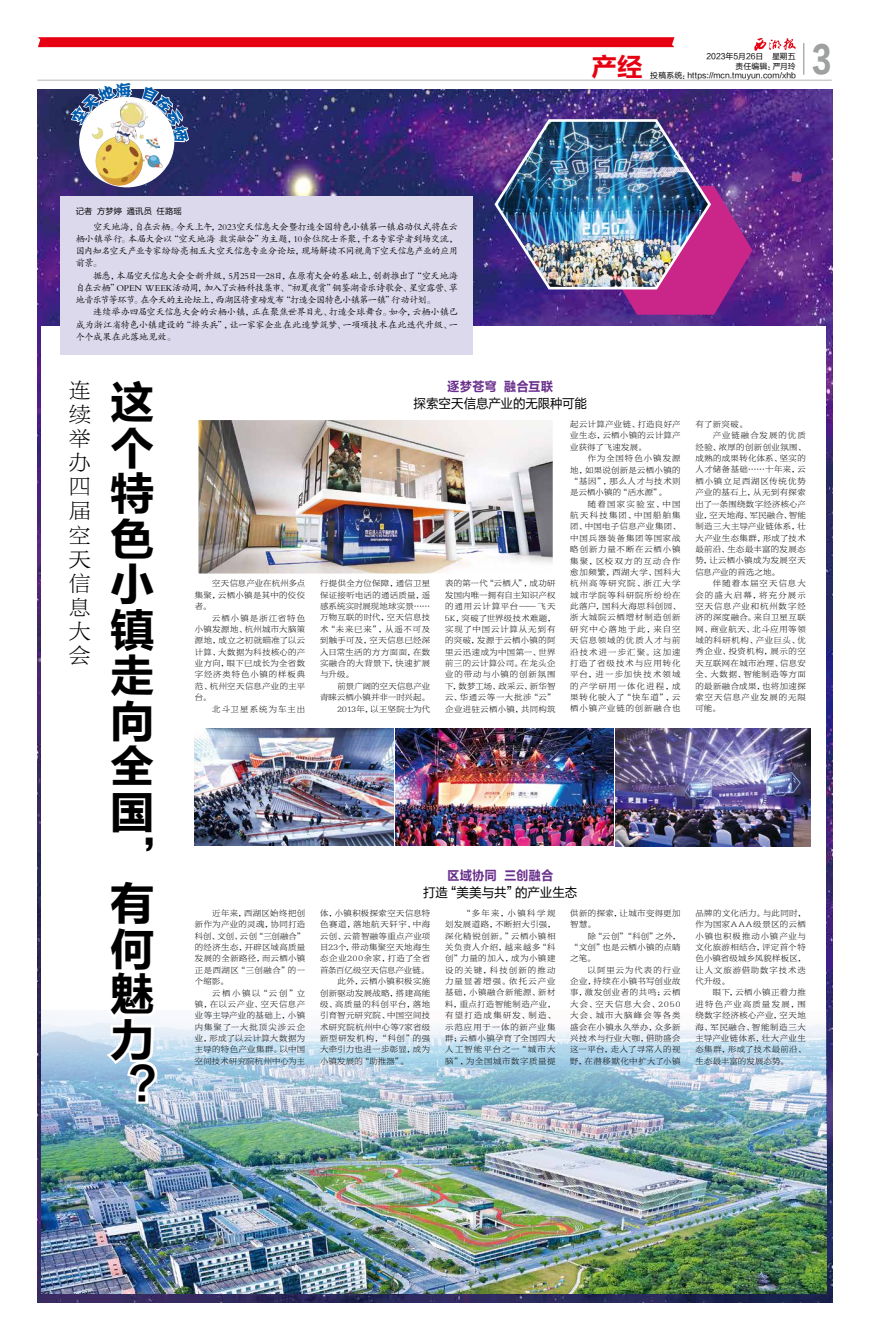
<style>
.page{position:relative;width:869px;height:1340px;background:#fff}
.page>*{position:absolute;margin:0;border:0;box-sizing:border-box;transform-origin:0 0}
.t1{font:45.5px/45.5px "FZLTCHK ZJRB GBK1 0";color:#000;text-align:justify}
.t2{font:35px "FZLTTHCK ZJRB GBK1 0";color:#9fa0a0}
.t3{font:26.25px "FZLTCHK ZJRB GBK1 0";color:#e60012}
.t4{font:21.88px/24.1px "FZBYSK ZJRB GBK1 0";color:#000;text-align:justify}
.t5{font:13.12px "FZLTHK ZJRB GBK1 0";letter-spacing:-.005em;color:#000;scale:.95 1}
.t6{font:13.12px "FZLTCHK ZJRB GBK1 0";letter-spacing:-.005em;color:#6a2f8c;scale:.95 1}
.t7{font:9.28px/12.2px "FZKTK GBK1 0";letter-spacing:-.055em;color:#000;text-align:justify}
.t8{font:8.31px/11.4px "FZBYSK ZJRB GBK1 0";letter-spacing:.06em;color:#000;text-align:justify}
.t9{font:8.31px/11.4px "FZBYSK ZJRB GBK1 0";letter-spacing:.02em;color:#000;text-align:right}
.t10{font:8.31px "FZBYSK ZJRB GBK1 0";letter-spacing:.09em;color:#000}
.t11{font:8.31px "FZBYSK ZJRB GBK1 0";letter-spacing:.08em;color:#000}
.t12{font:8.31px "FZBYSK ZJRB GBK1 0";letter-spacing:.035em;color:#000}
.t13{font:8.31px "FZBYSK ZJRB GBK1 0";letter-spacing:.115em;color:#000}
.t14{font:8.31px "FZBYSK ZJRB GBK1 0";letter-spacing:.13em;color:#000}
.t15{font:8.31px "FZBYSK ZJRB GBK1 0";letter-spacing:.095em;color:#000}
.t16{font:8.31px "FZBYSK ZJRB GBK1 0";letter-spacing:.04em;color:#000}
.t17{font:8.31px "FZBYSK ZJRB GBK1 0";letter-spacing:.005em;color:#000}
.t18{font:8.31px "FZBYSK ZJRB GBK1 0";letter-spacing:.085em;color:#000}
.t19{font:8.31px "FZBYSK ZJRB GBK1 0";letter-spacing:.105em;color:#000}
.t20{font:8.31px "FZBYSK ZJRB GBK1 0";letter-spacing:.155em;color:#000}
.t21{font:8.31px "FZBYSK ZJRB GBK1 0";letter-spacing:.12em;color:#000}
.t22{font:8.31px "FZLTHK ZJRB GBK1 0";letter-spacing:.01em;color:#000}
.t23{font:8.31px "FZBYSK ZJRB GBK1 0";letter-spacing:.14em;color:#000}
.t24{font:8.31px "FZBYSK ZJRB GBK1 0";letter-spacing:.015em;color:#000}
.t25{font:7.88px "FZLTHK ZJRB GBK1 0";letter-spacing:.005em;color:#000}
</style>
<div class="page">
<hr style="left:803px;top:43px;width:1px;height:32px;background:#898989">
<hr style="left:37px;top:80px;width:794px;height:1px;background:#b5b6b6">
<img style="left:37px;top:90px;width:795px;height:1212px">
<div style="left:42px;top:326px;width:783px;height:967px;background:#fff"></div>
<img style="left:42px;top:1014px;width:783px;height:279px">
<div style="left:61px;top:196px;width:411px;height:159px;background:#ddd9ec"></div>
<svg style="left:160px;top:845px;width:133px;height:200px"></svg>
<svg style="left:102px;top:1014px;width:58px;height:92px"></svg>
<img style="left:194px;top:728px;width:199px;height:117px">
<img style="left:395px;top:728px;width:218px;height:117px">
<img style="left:615px;top:729px;width:195px;height:117px">
<img style="left:200px;top:421px;width:351px;height:151px">
<div style="left:194px;top:415px;width:363px;height:163px;border:5px solid #fff"></div>
<img style="left:38px;top:37px;width:758px;height:278px">
<h3 class="t3" style="left:591px;top:53px;width:54px">产经</h3>
<h2 class="t2" style="left:811px;top:40px;width:21px">3</h2>
<p class="t25" style="left:706px;top:52px;width:91px">2023年5月26日 星期五</p>
<p class="t25" style="left:650px;top:71px;width:147px">投稿系统：https://mcn.tmuyun.com/xhb</p>
<p class="t25" style="left:735px;top:62px;width:62px">责任编辑：严月玲</p>
<p class="t22" style="left:76px;top:206px;width:108px">记者 方梦婷 通讯员 任路瑶</p>
<p class="t7" style="left:76px;top:220px;width:383px;text-indent:17px">空天地海，自在云栖。今天上午，2023空天信息大会暨打造全国特色小镇第一镇启动仪式将在云栖小镇举行。本届大会以“空天地海 数实融合”为主题，10余位院士齐聚，千名专家学者到场交流，国内知名空天产业专家纷纷亮相五大空天信息专业分论坛，现场解读不同视角下空天信息产业的应用前景。</p>
<p class="t7" style="left:76px;top:269px;width:383px;text-indent:17px">据悉，本届空天信息大会全新升级，5月25日—28日，在原有大会的基础上，创新推出了“空天地海自在云栖”OPEN WEEK活动周，加入了云栖科技集市、“初夏夜赏”铜鉴湖音乐诗歌会、星空露营、草地音乐节等环节。在今天的主论坛上，西湖区将重磅发布“打造全国特色小镇第一镇”行动计划。</p>
<p class="t7" style="left:76px;top:306px;width:383px;text-indent:17px">连续举办四届空天信息大会的云栖小镇，正在聚焦世界目光、打造全球舞台。如今，云栖小镇已成为浙江省特色小镇建设的“排头兵”，让一家家企业在此造梦筑梦、一项项技术在此迭代升级、一个个成果在此落地见效。</p>
<h3 class="t6" style="left:447px;top:379px;width:113px">逐梦苍穹 融合互联</h3>
<h3 class="t5" style="left:413px;top:397px;width:184px">探索空天信息产业的无限种可能</h3>
<h3 class="t4" style="left:69px;top:379px;width:23px">连续举办四届空天信息大会</h3>
<h1 class="t1" style="left:110px;top:381px;width:47px">这个特色小镇走向全国，有何魅力？</h1>
<p class="t8" style="left:570px;top:419px;width:112px">起云计算产业链、打造良好产业生态，云栖小镇的云计算产业获得了飞速发展。</p>
<p class="t8" style="left:570px;top:453px;width:112px;text-indent:17px">作为全国特色小镇发源地，如果说创新是云栖小镇的“基因”，那么人才与技术则是云栖小镇的“活水源”。</p>
<p class="t8" style="left:570px;top:498px;width:112px;text-indent:17px">随着国家实验室、中国航天科技集团、中国船舶集团、中国电子信息产业集团、中国兵器装备集团等国家战略创新力量不断在云栖小镇集聚，区校双方的互动合作愈加频繁，西湖大学、国科大杭州高等研究院、浙江大学城市学院等科研院所纷纷在此落户，国科大海思科创园、浙大城院云栖增材制造创新研究中心落地于此，来自空天信息领域的优质人才与前沿技术进一步汇聚。这加速打造了省级技术与应用转化平台，进一步加快技术领域的产学研用一体化进程，成果转化驶入了“快车道”，云栖小镇产业链的创新融合也</p>
<p class="t8" style="left:320px;top:578px;width:112px">行提供全方位保障，通信卫星保证接听电话的通话质量，遥感系统实时展现地球实景……万物互联的时代，空天信息技术“未来已来”，从遥不可及到触手可及，空天信息已经深入日常生活的方方面面，在数实融合的大背景下，快速扩展与升级。</p>
<p class="t9" style="left:320px;top:680px;width:112px">前景广阔的空天信息产业<br>青睐云栖小镇并非一时兴起。<br>2013年，以王坚院士为代</p>
<p class="t8" style="left:195px;top:578px;width:112px;text-indent:17px">空天信息产业在杭州多点集聚，云栖小镇是其中的佼佼者。</p>
<p class="t8" style="left:195px;top:612px;width:112px;text-indent:17px">云栖小镇是浙江省特色小镇发源地、杭州城市大脑策源地，成立之初就瞄准了以云计算、大数据为科技核心的产业方向，眼下已成长为全省数字经济类特色小镇的样板典范、杭州空天信息产业的主平台。</p>
<p class="t23" style="left:212px;top:704px;width:94px">北斗卫星系统为车主出</p>
<p class="t8" style="left:445px;top:578px;width:112px">表的第一代“云栖人”，成功研发国内唯一拥有自主知识产权的通用云计算平台——飞天5K，突破了世界级技术难题，实现了中国云计算从无到有的突破，发源于云栖小镇的阿里云迅速成为中国第一、世界前三的云计算公司。在龙头企业的带动与小镇的创新氛围下，数梦工场、政采云、新华智云、华通云等一大批涉“云”企业进驻云栖小镇，共同构筑</p>
<h3 class="t6" style="left:447px;top:868px;width:113px">区域协同 三创融合</h3>
<h3 class="t5" style="left:423px;top:885px;width:164px">打造“美美与共”的产业生态</h3>
<p class="t8" style="left:320px;top:907px;width:112px">体，小镇积极探索空天信息特</p>
<p class="t10" style="left:320px;top:920px;width:112px">色赛道，落地航天轩宇、中海</p>
<p class="t8" style="left:320px;top:930px;width:112px">云创、云箭智融等重点产业项</p>
<p class="t8" style="left:320px;top:941px;width:112px">目23个，带动集聚空天地海生</p>
<p class="t15" style="left:320px;top:954px;width:112px">态企业200余家，打造了全省</p>
<p class="t17" style="left:320px;top:965px;width:110px">首条百亿级空天信息产业链。</p>
<p class="t8" style="left:337px;top:975px;width:94px">此外，云栖小镇积极实施</p>
<p class="t8" style="left:320px;top:987px;width:112px">创新驱动发展战略，搭建高能</p>
<p class="t18" style="left:320px;top:999px;width:112px">级、高质量的科创平台，落地</p>
<p class="t8" style="left:320px;top:1009px;width:112px">引育智元研究院、中国空间技</p>
<p class="t8" style="left:320px;top:1021px;width:112px">术研究院杭州中心等7家省级</p>
<p class="t19" style="left:320px;top:1033px;width:112px">新型研发机构，“科创”的强</p>
<p class="t8" style="left:320px;top:1044px;width:112px">大牵引力也进一步彰显，成为</p>
<p class="t12" style="left:320px;top:1056px;width:90px">小镇发展的“助推器”。</p>
<p class="t8" style="left:445px;top:907px;width:112px;text-indent:17px">“多年来，小镇科学规划发展道路，不断招大引强，深化精锐创新。”云栖小镇相关负责人介绍，越来越多“科创”力量的加入，成为小镇建设的关键，科技创新的推动力量显著增强。依托云产业基础，小镇融合新能源、新材料，重点打造智能制造产业，有望打造成集研发、制造、示范应用于一体的新产业集群；云栖小镇孕育了全国四大人工智能平台之一“城市大脑”，为全国城市数字质量提</p>
<p class="t8" style="left:570px;top:907px;width:112px">供新的探索，让城市变得更加智慧。</p>
<p class="t8" style="left:195px;top:907px;width:112px;text-indent:17px">近年来，西湖区始终把创新作为产业的灵魂，协同打造科创、文创、云创“三创融合”的经济生态，开辟区域高质量发展的全新路径，而云栖小镇正是西湖区“三创融合”的一个缩影。</p>
<p class="t8" style="left:195px;top:987px;width:112px;text-indent:17px">云栖小镇以“云创”立镇，在以云产业、空天信息产业等主导产业的基础上，小镇内集聚了一大批顶尖涉云企业，形成了以云计算大数据为主导的特色产业集群。以中国空间技术研究院杭州中心为主</p>
<p class="t8" style="left:570px;top:930px;width:112px;text-indent:17px">除“云创”“科创”之外，“文创”也是云栖小镇的点睛之笔。</p>
<p class="t8" style="left:570px;top:964px;width:112px;text-indent:17px">以阿里云为代表的行业企业，持续在小镇书写创业故事，激发创业者的共鸣；云栖大会、空天信息大会、2050大会、城市大脑峰会等各类盛会在小镇永久举办，众多新兴技术与行业大咖，借助盛会这一平台，走入了寻常人的视野，在潜移默化中扩大了小镇</p>
<p class="t8" style="left:695px;top:418px;width:53px">有了新突破。</p>
<p class="t14" style="left:712px;top:431px;width:94px">产业链融合发展的优质</p>
<p class="t8" style="left:695px;top:441px;width:112px">经验、浓厚的创新创业氛围、</p>
<p class="t8" style="left:695px;top:453px;width:112px">成熟的成果转化体系、坚实的</p>
<p class="t8" style="left:695px;top:464px;width:112px">人才储备基础……十年来，云</p>
<p class="t13" style="left:695px;top:476px;width:112px">栖小镇立足西湖区传统优势</p>
<p class="t8" style="left:695px;top:487px;width:112px">产业的基石上，从无到有探索</p>
<p class="t12" style="left:695px;top:499px;width:112px">出了一条围绕数字经济核心产</p>
<p class="t16" style="left:695px;top:511px;width:112px">业，空天地海、军民融合、智能</p>
<p class="t8" style="left:695px;top:521px;width:112px">制造三大主导产业链体系，壮</p>
<p class="t8" style="left:695px;top:532px;width:112px">大产业生态集群，形成了技术</p>
<p class="t8" style="left:695px;top:543px;width:112px">最前沿、生态最丰富的发展态</p>
<p class="t8" style="left:695px;top:555px;width:112px">势，让云栖小镇成为发展空天</p>
<p class="t24" style="left:695px;top:567px;width:86px">信息产业的首选之地。</p>
<p class="t14" style="left:712px;top:579px;width:94px">伴随着本届空天信息大</p>
<p class="t20" style="left:695px;top:590px;width:112px">会的盛大启幕，将充分展示</p>
<p class="t21" style="left:695px;top:602px;width:112px">空天信息产业和杭州数字经</p>
<p class="t8" style="left:695px;top:612px;width:112px">济的深度融合。来自卫星互联</p>
<p class="t10" style="left:695px;top:624px;width:112px">网、商业航天、北斗应用等领</p>
<p class="t8" style="left:695px;top:634px;width:112px">域的科研机构、产业巨头、优</p>
<p class="t11" style="left:695px;top:647px;width:112px">秀企业、投资机构，展示的空</p>
<p class="t8" style="left:695px;top:657px;width:112px">天互联网在城市治理、信息安</p>
<p class="t11" style="left:695px;top:670px;width:112px">全、大数据、智能制造等方面</p>
<p class="t8" style="left:695px;top:680px;width:112px">的最新融合成果，也将加速探</p>
<p class="t13" style="left:695px;top:692px;width:112px">索空天信息产业发展的无限</p>
<p class="t8" style="left:695px;top:703px;width:26px">可能。</p>
<p class="t8" style="left:695px;top:907px;width:112px">品牌的文化活力。与此同时，作为国家AAA级景区的云栖小镇也积极推动小镇产业与文化旅游相结合，评定首个特色小镇省级城乡风貌样板区，让人文旅游借助数字技术迭代升级。</p>
<p class="t8" style="left:695px;top:987px;width:112px;text-indent:17px">眼下，云栖小镇正着力推进特色产业高质量发展，围绕数字经济核心产业，空天地海、军民融合、智能制造三大主导产业链体系，壮大产业生态集群，形成了技术最前沿、生态最丰富的发展态势。</p>
</div>
